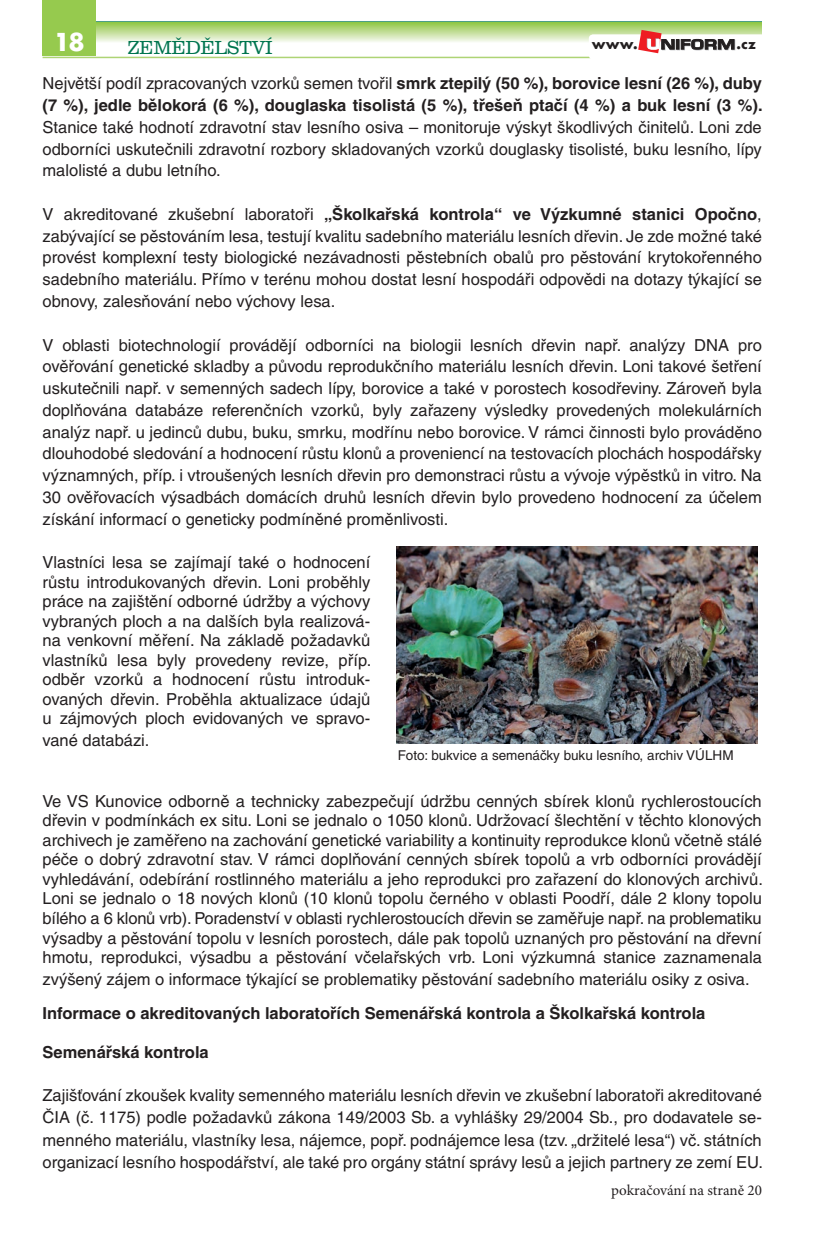
<style>
.page{position:relative;width:830px;height:1234px;background:#fff}
.page>*{position:absolute;margin:0;border:0;box-sizing:border-box;transform-origin:0 0}
.t1{font:700 24px "Futura";color:#fff}
.t2{font:300 19.5px "URW Clarendon TCE";letter-spacing:-.02em;color:#00754f}
.t3{font:16.5px/19.5px "Helvetica CE";color:#231f20;text-align:justify}
.t4{font:700 16.5px/21.8px "Helvetica CE";color:#231f20}
.t5{font:15px "Minion Pro";color:#231f20}
.t6{font:13.5px "Helvetica CE";color:#231f20}
.t7{font:700 13.5px "Futura";color:#231f20}
.s1{font-weight:400}
.s2{font-weight:700}
</style>
<div class="page">
<svg style="left:96px;top:21px;width:665px;height:21px;background:#b7d990"></svg>
<div style="left:43px;top:0;width:53px;height:55px;background:#96ca4e"></div>
<hr style="left:43px;top:57px;width:704px;height:1px;background:#aed475">
<div style="left:588px;top:34px;width:177px;height:26px;background:#fff;border-radius:4px"></div>
<svg style="left:638px;top:30px;width:96px;height:23px"></svg>
<img style="left:396px;top:546px;width:360px;height:197px">
<h1 class="t1" style="left:54px;top:25px;width:33px">18</h1>
<p class="t2" style="left:128px;top:36px;width:146px">ZEMĚDĚLSTVÍ</p>
<p class="t7" style="left:591px;top:34px;width:47px">www.</p>
<p class="t7" style="left:736px;top:34px;width:21px">.cz</p>
<p class="t4" style="left:43px;top:73px;width:721px"><span class="s1">Největší podíl zpracovaných vzorků semen tvořil</span> smrk ztepilý (50 %), borovice lesní (26 %), duby (7 %), jedle bělokorá (6 %), douglaska tisolistá (5 %), třešeň ptačí (4 %) a buk lesní (3 %).</p>
<p class="t3" style="left:43px;top:116px;width:720px;line-height:21.8px">Stanice také hodnotí zdravotní stav lesního osiva – monitoruje výskyt škodlivých činitelů. Loni zde odborníci uskutečnili zdravotní rozbory skladovaných vzorků douglasky tisolisté, buku lesního, lípy malolisté a dubu letního.</p>
<p class="t3" style="left:43px;top:203px;width:720px;line-height:21.8px">V akreditované zkušební laboratoři <span class="s2">„Školkařská kontrola“ ve Výzkumné stanici Opočno</span>, zabývající se pěstováním lesa, testují kvalitu sadebního materiálu lesních dřevin. Je zde možné také provést komplexní testy biologické nezávadnosti pěstebních obalů pro pěstování krytokořenného sadebního materiálu. Přímo v terénu mohou dostat lesní hospodáři odpovědi na dotazy týkající se obnovy, zalesňování nebo výchovy lesa.</p>
<p class="t3" style="left:43px;top:334px;width:720px;line-height:21.8px">V oblasti biotechnologií provádějí odborníci na biologii lesních dřevin např. analýzy DNA pro ověřování genetické skladby a původu reprodukčního materiálu lesních dřevin. Loni takové šetření uskutečnili např. v semenných sadech lípy, borovice a také v porostech kosodřeviny. Zároveň byla doplňována databáze referenčních vzorků, byly zařazeny výsledky provedených molekulárních analýz např. u jedinců dubu, buku, smrku, modřínu nebo borovice. V rámci činnosti bylo prováděno dlouhodobé sledování a hodnocení růstu klonů a proveniencí na testovacích plochách hospodářsky významných, příp. i vtroušených lesních dřevin pro demonstraci růstu a vývoje výpěstků in vitro. Na 30 ověřovacích výsadbách domácích druhů lesních dřevin bylo provedeno hodnocení za účelem získání informací o geneticky podmíněné proměnlivosti.</p>
<p class="t3" style="left:43px;top:552px;width:330px">Vlastníci lesa se zajímají také o hodnocení růstu introdukovaných dřevin. Loni proběhly práce na zajištění odborné údržby a výchovy vybraných ploch a na dalších byla realizová&shy;na venkovní měření. Na základě požadavků vlastníků lesa byly provedeny revize, příp. odběr vzorků a hodnocení růstu introduk&shy;ovaných dřevin. Proběhla aktualizace údajů u zájmových ploch evidovaných ve spravo-</p>
<p class="t3" style="left:43px;top:730px;width:108px">vané databázi.</p>
<p class="t6" style="left:398px;top:747px;width:337px">Foto: bukvice a semenáčky buku lesního, archiv VÚLHM</p>
<p class="t3" style="left:43px;top:791px;width:721px">Ve VS Kunovice odborně a technicky zabezpečují údržbu cenných sbírek klonů rychlerostoucích dřevin v podmínkách ex situ. Loni se jednalo o 1050 klonů. Udržovací šlechtění v těchto klonových archivech je zaměřeno na zachování genetické variability a kontinuity reprodukce klonů včetně stálé péče o dobrý zdravotní stav. V rámci doplňování cenných sbírek topolů a vrb odborníci provádějí vyhledávání, odebírání rostlinného materiálu a jeho reprodukci pro zařazení do klonových archivů.<br>Loni se jednalo o 18 nových klonů (10 klonů topolu černého v oblasti Poodří, dále 2 klony topolu bílého a 6 klonů vrb). Poradenství v oblasti rychlerostoucích dřevin se zaměřuje např. na problematiku výsadby a pěstování topolu v lesních porostech, dále pak topolů uznaných pro pěstování na dřevní hmotu, reprodukci, výsadbu a pěstování včelařských vrb. Loni výzkumná stanice zaznamenala</p>
<p class="t3" style="left:43px;top:969px;width:708px">zvýšený zájem o informace týkající se problematiky pěstování sadebního materiálu osiky z osiva.</p>
<p class="t4" style="left:43px;top:1001px;width:664px">Informace o akreditovaných laboratořích Semenářská kontrola a Školkařská kontrola</p>
<p class="t4" style="left:43px;top:1041px;width:168px">Semenářská kontrola</p>
<p class="t3" style="left:43px;top:1083px;width:721px;line-height:22.5px">Zajišťování zkoušek kvality semenného materiálu lesních dřevin ve zkušební laboratoři akreditované ČIA (č. 1175) podle požadavků zákona 149/2003 Sb. a vyhlášky 29/2004 Sb., pro dodavatele se&shy;menného materiálu, vlastníky lesa, nájemce, popř. podnájemce lesa (tzv. „držitelé lesa“) vč. státních organizací lesního hospodářství, ale také pro orgány státní správy lesů a jejich partnery ze zemí EU.</p>
<p class="t5" style="left:611px;top:1179px;width:152px">pokračování na straně 20</p>
</div>
